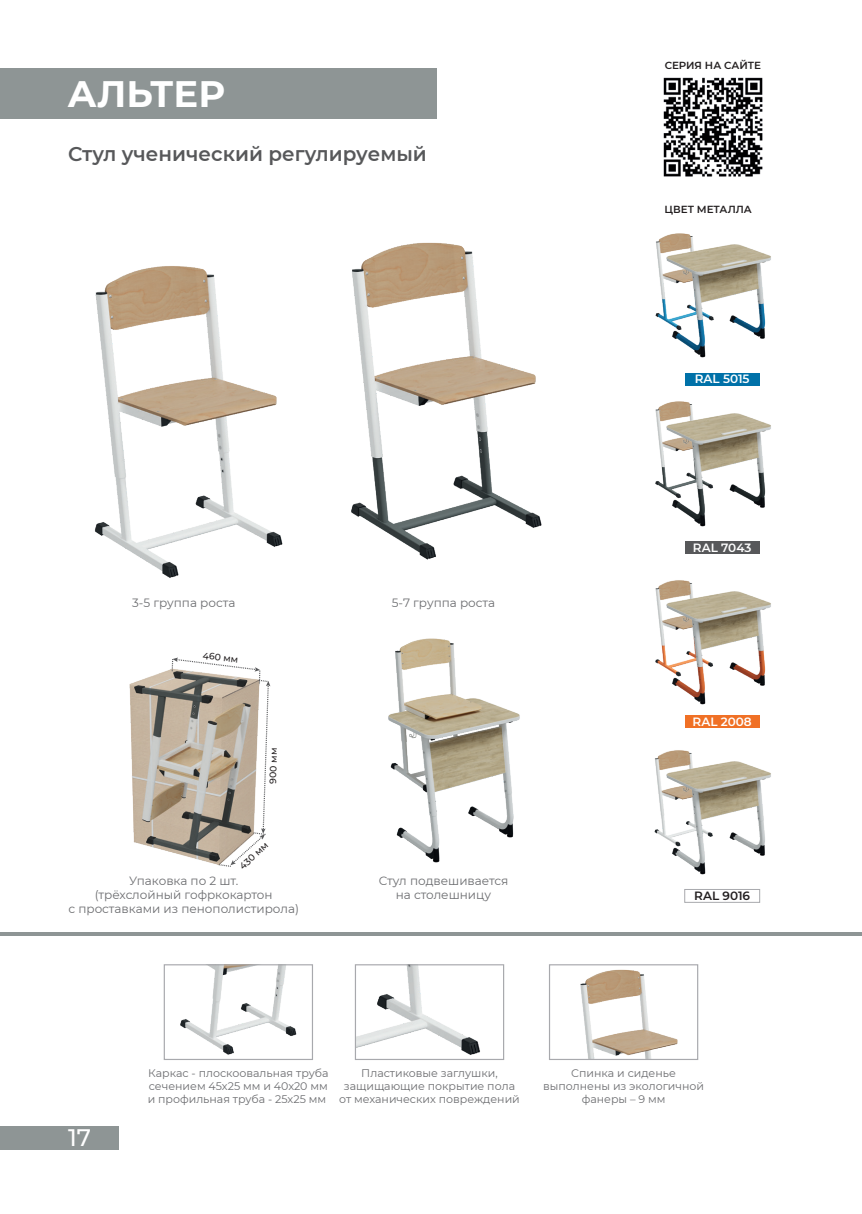
<style>
.page{position:relative;width:862px;height:1214px;background:#fff}
.page>*{position:absolute;margin:0;border:0;box-sizing:border-box;transform-origin:0 0}
.t1{font:700 36.8px "Montserrat";color:#fff}
.t2{font:500 23.8px "Montserrat";color:#fff}
.t3{font:600 19.8px "Montserrat";color:#57585a}
.t4{font:12px/14.4px "Montserrat";color:#6c6d70;text-align:center}
.t5{font:600 12px "Montserrat";color:#fff}
.t6{font:600 12px "Montserrat";color:#231f20}
.t7{font:11px/13.2px "Montserrat";color:#6c6d70;text-align:center}
.t8{font:600 10.2px "Montserrat";color:#231f20}
.t9{font:500 9.2px "Montserrat";color:#231f20}
</style>
<div class="page">
<div style="left:0;top:1126px;width:118px;height:23px;background:#8e9595"></div>
<div style="left:0;top:68px;width:437px;height:51px;background:#8e9595"></div>
<hr style="left:0;top:932px;width:862px;height:3px;background:#8e9595">
<img style="left:351px;top:242px;width:191px;height:318px">
<img style="left:94px;top:266px;width:189px;height:312px">
<div style="left:685px;top:541px;width:74px;height:13px;background:#57585a"></div>
<img style="left:580px;top:969px;width:98px;height:88px">
<div style="left:549px;top:964px;width:149px;height:95px;border:1px solid #a8a9ad"></div>
<img style="left:357px;top:966px;width:123px;height:89px">
<div style="left:355px;top:964px;width:149px;height:95px;border:1px solid #a8a9ad"></div>
<img style="left:388px;top:638px;width:132px;height:225px">
<img style="left:129px;top:663px;width:142px;height:190px">
<svg style="left:172px;top:657px;width:98px;height:210px"></svg>
<img style="left:654px;top:725px;width:117px;height:170px">
<img style="left:655px;top:379px;width:116px;height:168px">
<img style="left:655px;top:233px;width:116px;height:146px">
<img style="left:655px;top:580px;width:116px;height:145px">
<img style="left:180px;top:966px;width:117px;height:89px">
<div style="left:164px;top:964px;width:149px;height:95px;border:1px solid #a8a9ad"></div>
<img style="left:663px;top:77px;width:100px;height:100px">
<h1 class="t1" style="left:67px;top:67px;width:159px">АЛЬТЕР</h1>
<h3 class="t3" style="left:68px;top:140px;width:360px">Стул ученический регулируемый</h3>
<p class="t4" style="left:132px;top:595px;width:105px">3-5 группа роста</p>
<p class="t4" style="left:392px;top:595px;width:105px">5-7 группа роста</p>
<p class="t9" style="left:204px;top:649px;width:37px;rotate:6deg">460 мм</p>
<p class="t9" style="left:266px;top:783px;width:37px;rotate:-88deg">900 мм</p>
<p class="t9" style="left:237px;top:862px;width:36px;rotate:-42deg">430 мм</p>
<p class="t4" style="left:68px;top:872px;width:232px">Упаковка по 2 шт.<br>(трёхслойный гофркокартон<br>с проставками из пенополистирола)</p>
<p class="t4" style="left:379px;top:872px;width:131px">Стул подвешивается на столешницу</p>
<p class="t8" style="left:664px;top:58px;width:98px">СЕРИЯ НА САЙТЕ</p>
<p class="t8" style="left:664px;top:202px;width:89px">ЦВЕТ МЕТАЛЛА</p>
<p class="t5" style="left:695px;top:370px;width:56px">RAL 5015</p>
<p class="t5" style="left:693px;top:539px;width:60px">RAL 7043</p>
<p class="t5" style="left:692px;top:713px;width:61px">RAL 2008</p>
<p class="t6" style="left:694px;top:887px;width:57px">RAL 9016</p>
<h2 class="t2" style="left:68px;top:1120px;width:25px">17</h2>
<p class="t7" style="left:148px;top:1065px;width:182px;text-align:justify">Каркас - плоскоовальная труба сечением 45х25 мм и 40х20 мм и профильная труба - 25х25 мм</p>
<p class="t7" style="left:339px;top:1065px;width:182px">Пластиковые заглушки, защищающие покрытие пола от механических повреждений</p>
<p class="t7" style="left:543px;top:1065px;width:162px">Спинка и сиденье выполнены из экологичной фанеры – 9 мм</p>
</div>
